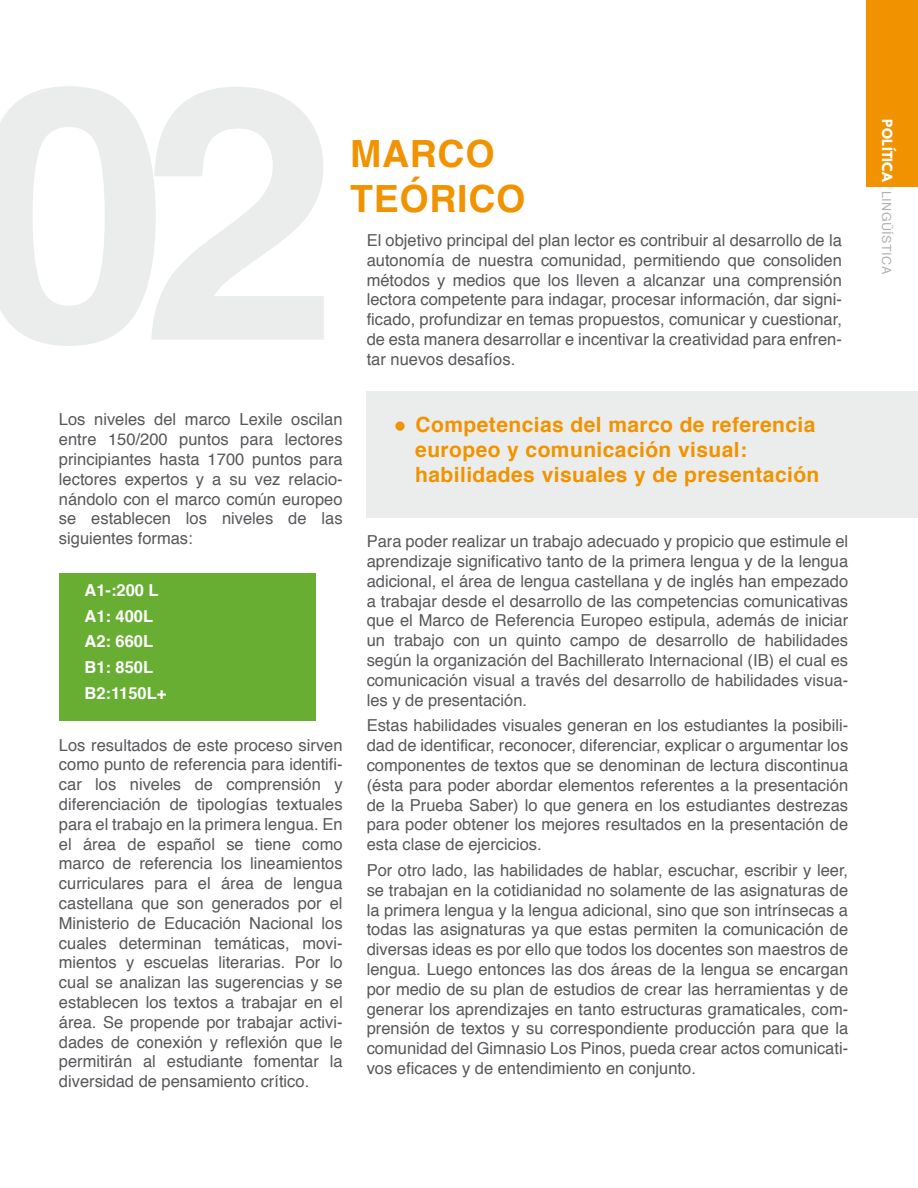
<style>
.page{position:relative;width:918px;height:1188px;background:#fff}
.page>*{position:absolute;margin:0;border:0;box-sizing:border-box;transform-origin:0 0}
.t1{font:700 37.5px/45px "Helvetica";letter-spacing:.02em;color:#f19300}
.t2{font:700 21px/25.2px "Helvetica";letter-spacing:.02em;color:#f19300}
.t3{font:16.5px/19.8px "Helvetica";color:#57585b;text-align:justify}
.t4{font:700 16.5px/25.8px "Helvetica";color:#fff}
.t5{font:12.6px "Helvetica";letter-spacing:.04em;color:#b0b1b4}
.s1{font-weight:400}
.s2{font-family:"League Spartan";font-weight:700;color:#fff}
</style>
<div class="page">
<div style="left:59px;top:573px;width:257px;height:147px;background:#68ae33"></div>
<div style="left:867px;top:0;width:51px;height:186px;background:#f19300"></div>
<div style="left:367px;top:391px;width:551px;height:127px;background:#ebeded"></div>
<h1 class="t1" style="left:350px;top:131px;width:177px">MARCO<br>TEÓRICO</h1>
<p class="t3" style="left:367px;top:231px;width:477px">El objetivo principal del plan lector es contribuir al desarrollo de la autonomía de nuestra comunidad, permitiendo que consoliden métodos y medios que los lleven a alcanzar una comprensión lectora competente para indagar, procesar información, dar signi&shy;ficado, profundizar en temas propuestos, comunicar y cuestionar, de esta manera desarrollar e incentivar la creatividad para enfren&shy;tar nuevos desafíos.</p>
<p class="t3" style="left:59px;top:410px;width:285px">Los niveles del marco Lexile oscilan entre 150/200 puntos para lectores principiantes hasta 1700 puntos para lectores expertos y a su vez relacio&shy;nándolo con el marco común europeo se establecen los niveles de las siguientes formas:</p>
<p class="t4" style="left:84px;top:577px;width:84px">A1-:200 L<br>A1: 400L<br>A2: 660L<br>B1: 850L<br>B2:1150L+</p>
<p class="t3" style="left:59px;top:735px;width:285px">Los resultados de este proceso sirven como punto de referencia para identifi&shy;car los niveles de comprensión y diferenciación de tipologías textuales para el trabajo en la primera lengua. En el área de español se tiene como marco de referencia los lineamientos curriculares para el área de lengua castellana que son generados por el Ministerio de Educación Nacional los cuales determinan temáticas, movi&shy;mientos y escuelas literarias. Por lo cual se analizan las sugerencias y se establecen los textos a trabajar en el área. Se propende por trabajar activi&shy;dades de conexión y reflexión que le permitirán al estudiante fomentar la diversidad de pensamiento crítico.</p>
<p class="t2" style="left:415px;top:412px;width:406px;text-indent:-21px"><span class="s1">●</span> Competencias del marco de referencia europeo y comunicación visual: habilidades visuales y de presentación</p>
<p class="t3" style="left:367px;top:532px;width:483px">Para poder realizar un trabajo adecuado y propicio que estimule el aprendizaje significativo tanto de la primera lengua y de la lengua adicional, el área de lengua castellana y de inglés han empezado a trabajar desde el desarrollo de las competencias comunicativas que el Marco de Referencia Europeo estipula, además de iniciar un trabajo con un quinto campo de desarrollo de habilidades según la organización del Bachillerato Internacional (IB) el cual es comunicación visual a través del desarrollo de habilidades visua&shy;les y de presentación.</p>
<p class="t3" style="left:367px;top:716px;width:483px">Estas habilidades visuales generan en los estudiantes la posibili&shy;dad de identificar, reconocer, diferenciar, explicar o argumentar los componentes de textos que se denominan de lectura discontinua (ésta para poder abordar elementos referentes a la presentación de la Prueba Saber) lo que genera en los estudiantes destrezas para poder obtener los mejores resultados en la presentación de esta clase de ejercicios.</p>
<p class="t3" style="left:367px;top:861px;width:483px">Por otro lado, las habilidades de hablar, escuchar, escribir y leer, se trabajan en la cotidianidad no solamente de las asignaturas de la primera lengua y la lengua adicional, sino que son intrínsecas a todas las asignaturas ya que estas permiten la comunicación de diversas ideas es por ello que todos los docentes son maestros de lengua. Luego entonces las dos áreas de la lengua se encargan por medio de su plan de estudios de crear las herramientas y de generar los aprendizajes en tanto estructuras gramaticales, com&shy;prensión de textos y su correspondiente producción para que la comunidad del Gimnasio Los Pinos, pueda crear actos comunicati&shy;vos eficaces y de entendimiento en conjunto.</p>
<p class="t5" style="left:896px;top:119px;width:157px;rotate:90deg"><span class="s2">POLÍTICA</span> LINGÜÍSTICA</p>
</div>
